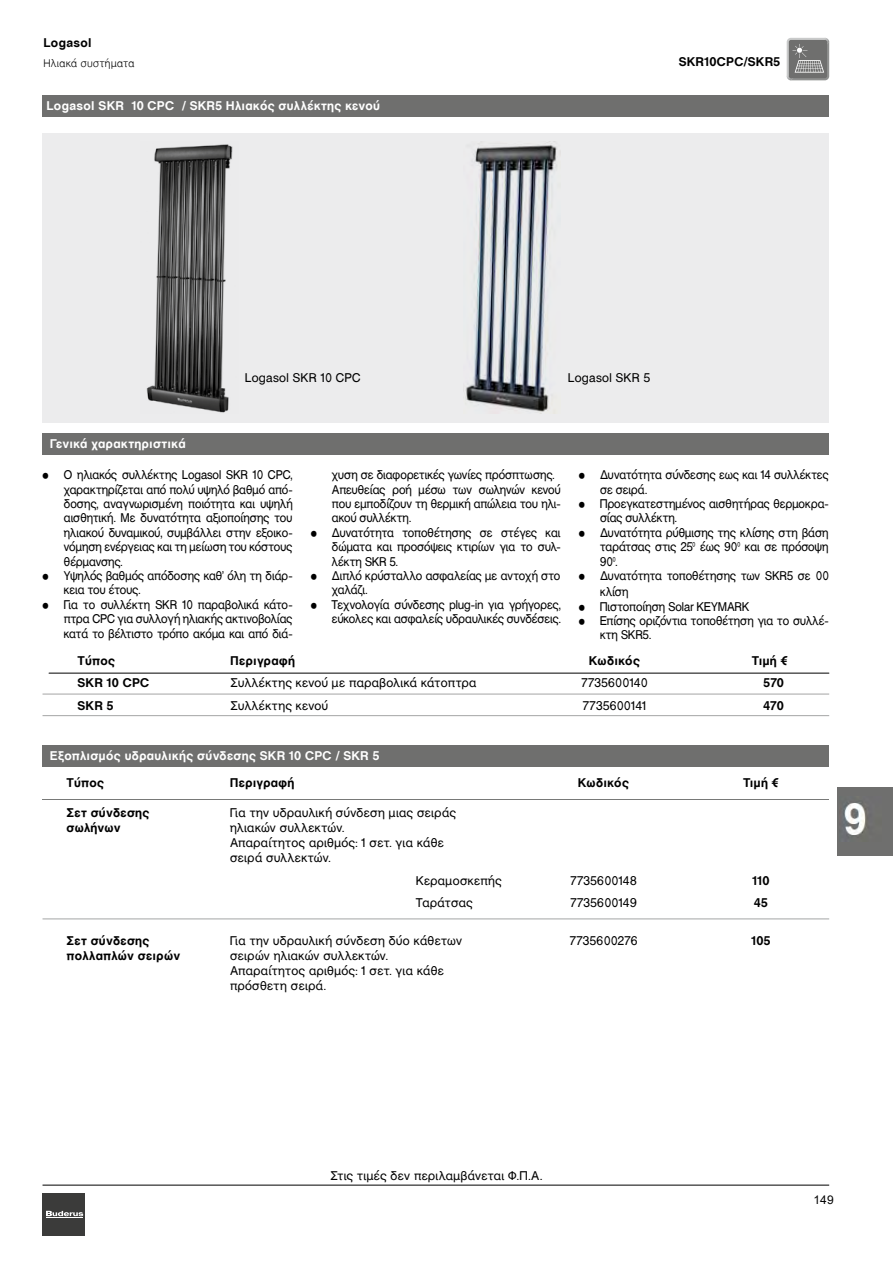
<style>
.page{position:relative;width:893px;height:1263px;background:#fff}
.page>*{position:absolute;margin:0;border:0;box-sizing:border-box;transform-origin:0 0}
.t1{font:12px/14.4px "Mg Helvetica UC Pol";letter-spacing:-.01em;color:#000;scale:.94 1}
.t2{font:12px/15px "Mg Helvetica UC Pol";letter-spacing:.01em;color:#000}
.t3{font:700 12px "Mg Helvetica UC Pol";letter-spacing:.02em;color:#000}
.t4{font:700 12px "Mg Helvetica UC Pol";letter-spacing:.02em;color:#fff}
.t5{font:12px "Mg Helvetica UC Pol";letter-spacing:.02em;color:#000}
.t6{font:12px "Mg Helvetica UC Pol";letter-spacing:.025em;color:#000}
.t7{font:12px "Mg Helvetica Light UC Pol";letter-spacing:.02em;color:#000}
.t8{font:12px "Mg Helvetica UC Pol";letter-spacing:.015em;color:#000}
.t9{font:12px "Mg Helvetica UC Pol";letter-spacing:-.01em;color:#000}
.t10{font:700 12px "Mg Helvetica UC Pol";color:#000}
.t11{font:12px "Arial";color:#000}
</style>
<div class="page">
<hr style="left:43px;top:1185px;width:786px;height:1px;background:#000">
<div style="left:43px;top:1193px;width:42px;height:43px;background:#3b3b3a"></div>
<hr style="left:46px;top:1217px;width:37px;height:1px;background:#fff">
<svg style="left:46px;top:1211px;width:37px;height:5px"></svg>
<div style="left:837px;top:787px;width:56px;height:69px;background:#6f6f6e"></div>
<div style="left:43px;top:133px;width:786px;height:289px;background:#ececed"></div>
<div style="left:43px;top:96px;width:786px;height:21px;background:#6f6f6e"></div>
<div style="left:43px;top:434px;width:786px;height:21px;background:#6f6f6e"></div>
<img style="left:146px;top:144px;width:87px;height:269px">
<svg style="left:787px;top:38px;width:42px;height:42px"></svg>
<img style="left:463px;top:142px;width:98px;height:271px">
<div style="left:43px;top:746px;width:786px;height:21px;background:#6f6f6e"></div>
<hr style="left:49px;top:673px;width:780px;height:1px;background:#000">
<hr style="left:43px;top:918px;width:786px;height:1px;background:#a4a5a5">
<hr style="left:43px;top:715px;width:786px;height:1px;background:#a4a5a5">
<hr style="left:43px;top:694px;width:786px;height:1px;background:#a4a5a5">
<hr style="left:43px;top:799px;width:786px;height:1px;background:#787978">
<img style="left:843px;top:802px;width:24px;height:33px">
<p class="t3" style="left:44px;top:35px;width:50px">Logasol</p>
<p class="t7" style="left:44px;top:57px;width:92px">Ηλιακά συστήματα</p>
<p class="t3" style="left:679px;top:54px;width:103px">SKR10CPC/SKR5</p>
<p class="t4" style="left:47px;top:98px;width:335px">Logasol SKR 10 CPC / SKR5 Ηλιακός συλλέκτης κενού</p>
<p class="t5" style="left:245px;top:370px;width:117px">Logasol SKR 10 CPC</p>
<p class="t5" style="left:568px;top:370px;width:83px">Logasol SKR 5</p>
<p class="t4" style="left:50px;top:436px;width:137px">Γενικά χαρακτηριστικά</p>
<p class="t1" style="left:64px;top:468px;width:245px;text-align:justify;text-indent:-21px">• Ο ηλιακός συλλέκτης Logasol SKR 10 CPC, χαρακτηρίζεται από πολύ υψηλό βαθμό από&shy;δοσης, αναγνωρισμένη ποιότητα και υψηλή αισθητική. Με δυνατότητα αξιοποίησης του ηλιακού δυναμικού, συμβάλλει στην εξοικο&shy;νόμηση ενέργειας και τη μείωση του κόστους θέρμανσης.</p>
<p class="t1" style="left:64px;top:568px;width:245px;text-indent:-21px">• Υψηλός βαθμός απόδοσης καθ’ όλη τη διάρ&shy;κεια του έτους.</p>
<p class="t1" style="left:64px;top:597px;width:245px;text-align:justify;text-indent:-21px">• Για το συλλέκτη SKR 10 παραβολικά κάτο&shy;πτρα CPC για συλλογή ηλιακής ακτινοβολίας κατά το βέλτιστο τρόπο ακόμα και από διά-</p>
<p class="t1" style="left:332px;top:468px;width:245px">χυση σε διαφορετικές γωνίες πρόσπτωσης.<br>Απευθείας ροή μέσω των σωληνών κενού που εμποδίζουν τη θερμική απώλεια του ηλι&shy;ακού συλλέκτη.</p>
<p class="t1" style="left:332px;top:525px;width:245px;text-align:justify;text-indent:-21px">• Δυνατότητα τοποθέτησης σε στέγες και δώματα και προσόψεις κτιρίων για το συλ&shy;λέκτη SKR 5.</p>
<p class="t1" style="left:332px;top:568px;width:245px;text-indent:-21px">• Διπλό κρύσταλλο ασφαλείας με αντοχή στο χαλάζι.</p>
<p class="t1" style="left:311px;top:597px;width:268px;text-align:right">• Τεχνολογία σύνδεσης plug-in για γρήγορες, εύκολες και ασφαλείς υδραυλικές συνδέσεις.</p>
<p class="t1" style="left:600px;top:468px;width:245px;text-indent:-21px">• Δυνατότητα σύνδεσης εως και 14 συλλέκτες σε σειρά.</p>
<p class="t1" style="left:600px;top:496px;width:245px;text-indent:-21px">• Προεγκατεστημένος αισθητήρας θερμοκρα&shy;σίας συλλέκτη.</p>
<p class="t1" style="left:600px;top:525px;width:245px;text-align:justify;text-indent:-21px">• Δυνατότητα ρύθμισης της κλίσης στη βάση ταράτσας στις 25° έως 90° και σε πρόσοψη 90°.</p>
<p class="t1" style="left:600px;top:567px;width:245px;line-height:16.2px;text-indent:-21px">• Δυνατότητα τοποθέτησης των SKR5 σε 00 κλίση</p>
<p class="t1" style="left:579px;top:599px;width:183px">• Πιστοποίηση Solar KEYMARK</p>
<p class="t1" style="left:600px;top:613px;width:245px;text-indent:-21px">• Επίσης οριζόντια τοποθέτηση για το συλλέ&shy;κτη SKR5.</p>
<p class="t3" style="left:78px;top:653px;width:39px">Τύπος</p>
<p class="t3" style="left:231px;top:653px;width:66px">Περιγραφή</p>
<p class="t3" style="left:589px;top:653px;width:52px">Κωδικός</p>
<p class="t3" style="left:752px;top:653px;width:38px">Τιμή €</p>
<p class="t3" style="left:78px;top:675px;width:74px">SKR 10 CPC</p>
<p class="t2" style="left:231px;top:675px;width:248px">Συλλέκτης κενού με παραβολικά κάτοπτρα</p>
<p class="t5" style="left:581px;top:676px;width:68px">7735600140</p>
<p class="t3" style="left:763px;top:675px;width:22px">570</p>
<p class="t3" style="left:78px;top:698px;width:38px">SKR 5</p>
<p class="t8" style="left:231px;top:698px;width:99px">Συλλέκτης κενού</p>
<p class="t5" style="left:583px;top:698px;width:65px">7735600141</p>
<p class="t3" style="left:764px;top:698px;width:22px">470</p>
<p class="t4" style="left:50px;top:748px;width:331px">Εξοπλισμός υδραυλικής σύνδεσης SKR 10 CPC / SKR 5</p>
<p class="t3" style="left:67px;top:775px;width:39px">Τύπος</p>
<p class="t3" style="left:230px;top:775px;width:66px">Περιγραφή</p>
<p class="t3" style="left:578px;top:775px;width:52px">Κωδικός</p>
<p class="t3" style="left:743px;top:775px;width:38px">Τιμή €</p>
<p class="t3" style="left:67px;top:805px;width:85px">Σετ σύνδεσης</p>
<p class="t2" style="left:230px;top:805px;width:228px">Για την υδραυλική σύνδεση μιας σειράς</p>
<p class="t10" style="left:67px;top:820px;width:56px">σωλήνων</p>
<p class="t2" style="left:230px;top:820px;width:216px">ηλιακών συλλεκτών.<br>Απαραίτητος αριθμός: 1 σετ. για κάθε σειρά συλλεκτών.</p>
<p class="t2" style="left:416px;top:873px;width:87px">Κεραμοσκεπής</p>
<p class="t6" style="left:570px;top:873px;width:68px">7735600148</p>
<p class="t3" style="left:753px;top:873px;width:18px">110</p>
<p class="t9" style="left:416px;top:896px;width:58px">Ταράτσας</p>
<p class="t6" style="left:570px;top:896px;width:68px">7735600149</p>
<p class="t3" style="left:754px;top:895px;width:16px">45</p>
<p class="t3" style="left:67px;top:933px;width:85px">Σετ σύνδεσης</p>
<p class="t2" style="left:230px;top:933px;width:234px">Για την υδραυλική σύνδεση δύο κάθετων</p>
<p class="t5" style="left:570px;top:933px;width:69px">7735600276</p>
<p class="t3" style="left:751px;top:933px;width:21px">105</p>
<p class="t3" style="left:67px;top:948px;width:115px">πολλαπλών σειρών</p>
<p class="t2" style="left:230px;top:948px;width:216px">σειρών ηλιακών συλλεκτών.<br>Απαραίτητος αριθμός: 1 σετ. για κάθε πρόσθετη σειρά.</p>
<p class="t2" style="left:331px;top:1168px;width:213px">Στις τιμές δεν περιλαμβάνεται Φ.Π.Α.</p>
<p class="t11" style="left:813px;top:1192px;width:22px">149</p>
</div>
